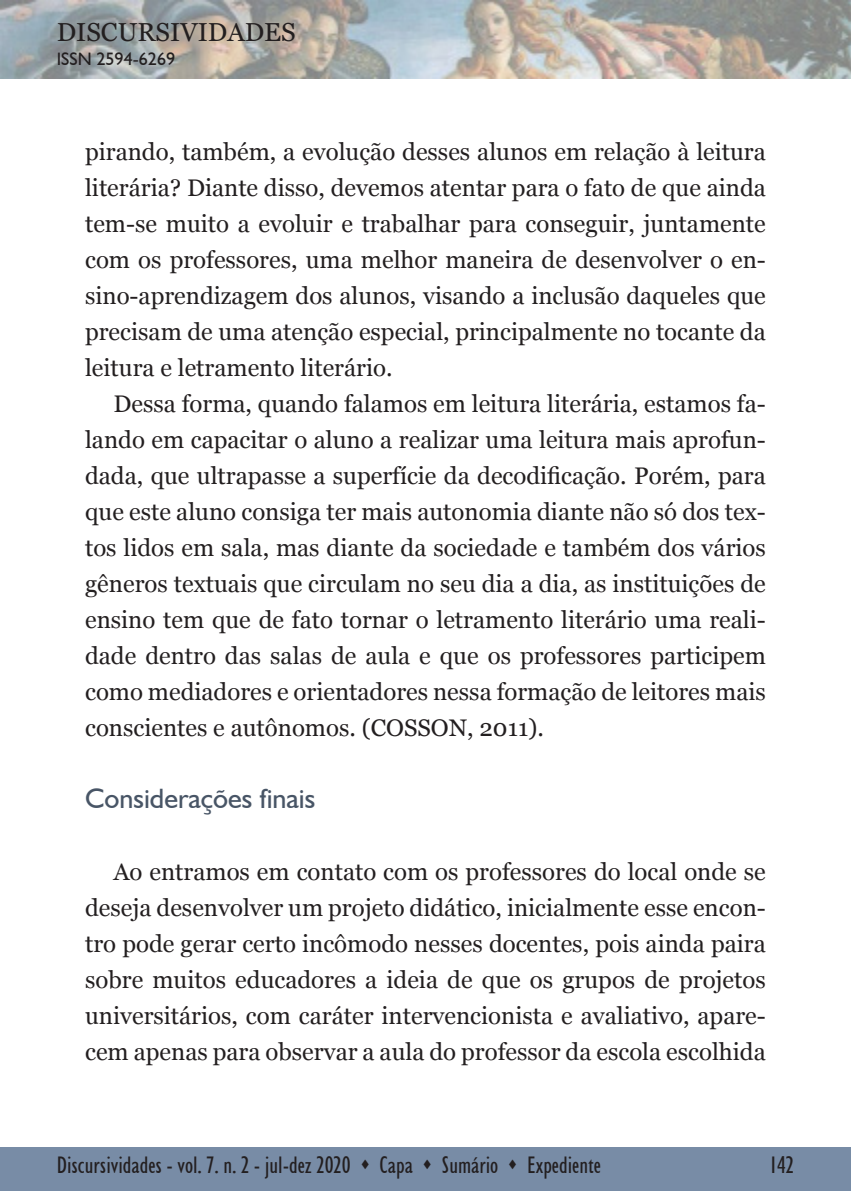
<style>
.page{position:relative;width:851px;height:1191px;background:#fff}
.page>*{position:absolute;margin:0;border:0;box-sizing:border-box;transform-origin:0 0}
.t1{font:28px "Humanist 521 BT";color:#485566}
.t2{font:26px "Georgia";color:#231f20}
.t3{font:24px/36px "Georgia";color:#231f20;text-align:justify}
.t4{font:condensed 24px "Humanist 521 BT";color:#231f20}
.t5{font:18px "Humanist 521 BT";color:#231f20}
</style>
<div class="page">
<img style="left:0;top:0;width:850px;height:78px">
<div style="left:0;top:1147px;width:850px;height:44px;background:#788ca6"></div>
<p class="t2" style="left:57px;top:13px;width:240px">DISCURSIVIDADES</p>
<p class="t5" style="left:57px;top:48px;width:120px">ISSN 2594-6269</p>
<p class="t3" style="left:85px;top:133px;width:682px">pirando, também, a evolução desses alunos em relação à leitura literária? Diante disso, devemos atentar para o fato de que ainda tem-se muito a evoluir e trabalhar para conseguir, juntamente com os professores, uma melhor maneira de desenvolver o en&shy;sino-aprendizagem dos alunos, visando a inclusão daqueles que precisam de uma atenção especial, principalmente no tocante da leitura e letramento literário.</p>
<p class="t3" style="left:85px;top:385px;width:682px;text-indent:28px">Dessa forma, quando falamos em leitura literária, estamos fa&shy;lando em capacitar o aluno a realizar uma leitura mais aprofun&shy;dada, que ultrapasse a superfície da decodificação. Porém, para que este aluno consiga ter mais autonomia diante não só dos tex&shy;tos lidos em sala, mas diante da sociedade e também dos vários gêneros textuais que circulam no seu dia a dia, as instituições de ensino tem que de fato tornar o letramento literário uma reali&shy;dade dentro das salas de aula e que os professores participem como mediadores e orientadores nessa formação de leitores mais conscientes e autônomos. (COSSON, 2011).</p>
<p class="t1" style="left:85px;top:781px;width:231px">Considerações finais</p>
<p class="t3" style="left:85px;top:853px;width:682px;text-indent:28px">Ao entramos em contato com os professores do local onde se deseja desenvolver um projeto didático, inicialmente esse encon&shy;tro pode gerar certo incômodo nesses docentes, pois ainda paira sobre muitos educadores a ideia de que os grupos de projetos universitários, com caráter intervencionista e avaliativo, apare&shy;cem apenas para observar a aula do professor da escola escolhida</p>
<p class="t4" style="left:57px;top:1151px;width:545px">Discursividades - vol. 7. n. 2 - jul-dez 2020 ▲ Capa ▲ Sumário ▲ Expediente</p>
<p class="t4" style="left:769px;top:1151px;width:26px">142</p>
</div>
